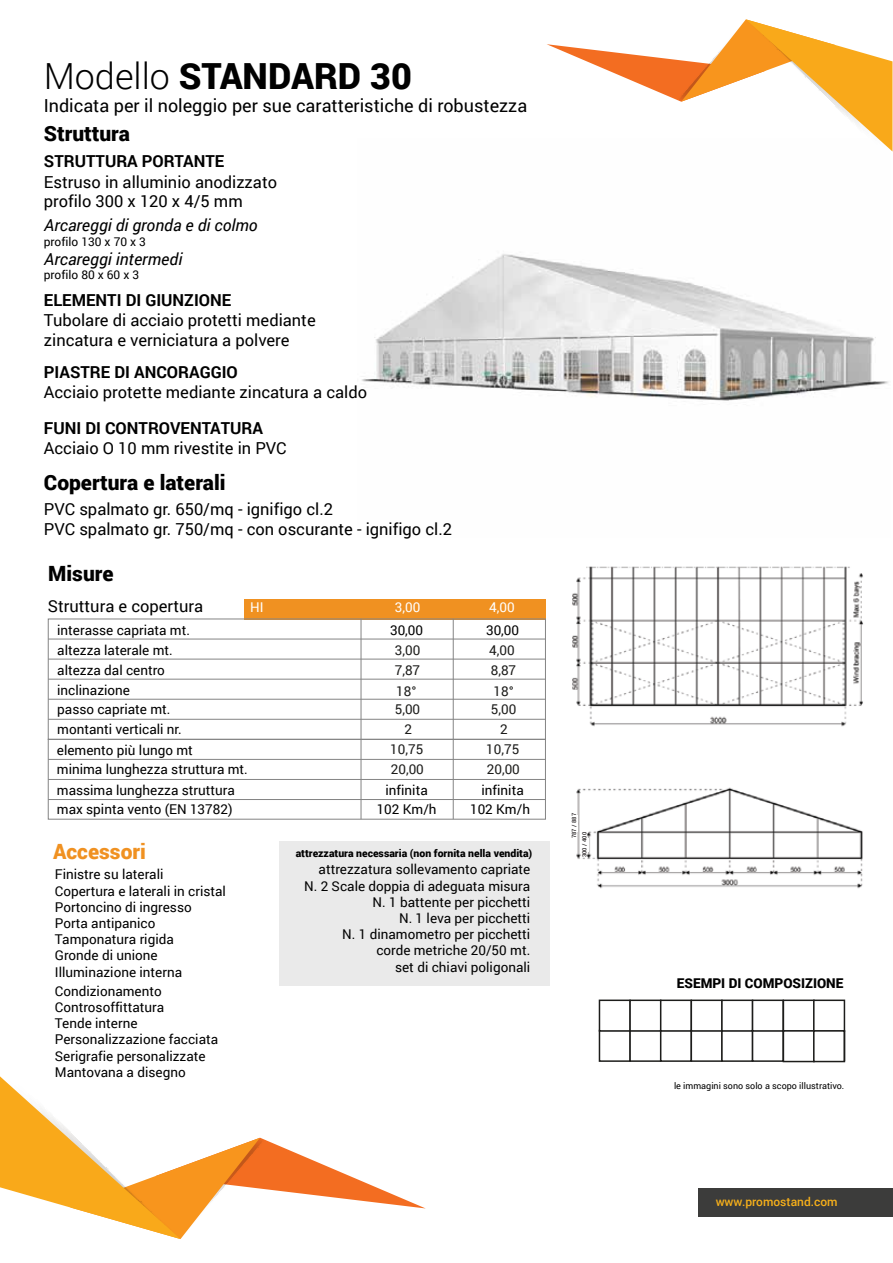
<style>
.page{position:relative;width:893px;height:1263px;background:#fff}
.page>*{position:absolute;margin:0;border:0;box-sizing:border-box;transform-origin:0 0}
.t1{font:900 36px "Roboto";color:#010101}
.t2{font:900 21px "Roboto";color:#010101}
.t3{font:900 21px "Roboto";color:#f09121}
.t4{font:18px "Roboto";color:#010101}
.t5{font:16.5px/19.8px "Roboto";color:#010101}
.t6{font:700 16.5px "Roboto";color:#010101}
.t7{font:italic 16.5px/34px "Roboto";color:#010101}
.t8{font:13.5px/16.2px "Roboto";color:#010101}
.t9{font:13.5px "Roboto";color:#1d1d1b}
.t10{font:900 13.5px "Roboto";color:#010101}
.t11{font:13.5px "Roboto";color:#fff}
.t12{font:12px "Roboto";color:#010101}
.t13{font:500 12px "Roboto";color:#f7b01a}
.t14{font:900 10.5px "Roboto";color:#010101}
.t15{font:9px "Roboto";color:#010101}
.t16{font:500 5.85px/10.4px "Roboto";color:#231f20}
.s1{font-weight:300}
</style>
<div class="page">
<img style="left:545px;top:787px;width:318px;height:102px">
<img style="left:545px;top:566px;width:318px;height:161px">
<img style="left:362px;top:254px;width:527px;height:147px">
<div style="left:244px;top:599px;width:301px;height:20px;background:#f09121"></div>
<div style="left:48px;top:619px;width:498px;height:121px;border:1px solid #848484"></div>
<hr style="left:48px;top:719px;width:497px;height:1px;background:#848484">
<hr style="left:48px;top:699px;width:497px;height:1px;background:#848484">
<hr style="left:48px;top:679px;width:497px;height:1px;background:#848484">
<hr style="left:48px;top:659px;width:497px;height:1px;background:#848484">
<hr style="left:48px;top:639px;width:497px;height:1px;background:#848484">
<hr style="left:361px;top:619px;width:1px;height:200px;background:#848484">
<hr style="left:453px;top:619px;width:1px;height:200px;background:#848484">
<div style="left:48px;top:739px;width:498px;height:80px;border:1px solid #848484"></div>
<hr style="left:48px;top:799px;width:497px;height:1px;background:#848484">
<hr style="left:48px;top:779px;width:497px;height:1px;background:#848484">
<hr style="left:48px;top:759px;width:497px;height:1px;background:#848484">
<div style="left:698px;top:1188px;width:195px;height:29px;background:#3c3c3b"></div>
<div style="left:279px;top:841px;width:271px;height:145px;background:#eaeaea"></div>
<div style="left:599px;top:1030px;width:32px;height:32px;background:#fff;border:2px solid #1d1d1b"></div>
<div style="left:599px;top:999px;width:32px;height:33px;background:#fff;border:2px solid #1d1d1b"></div>
<div style="left:629px;top:1030px;width:32px;height:32px;background:#fff;border:2px solid #1d1d1b"></div>
<div style="left:629px;top:999px;width:32px;height:33px;background:#fff;border:2px solid #1d1d1b"></div>
<div style="left:660px;top:1030px;width:32px;height:32px;background:#fff;border:2px solid #1d1d1b"></div>
<div style="left:660px;top:999px;width:32px;height:33px;background:#fff;border:2px solid #1d1d1b"></div>
<div style="left:691px;top:1030px;width:32px;height:32px;background:#fff;border:2px solid #1d1d1b"></div>
<div style="left:691px;top:999px;width:32px;height:33px;background:#fff;border:2px solid #1d1d1b"></div>
<div style="left:721px;top:1030px;width:32px;height:32px;background:#fff;border:2px solid #1d1d1b"></div>
<div style="left:721px;top:999px;width:32px;height:33px;background:#fff;border:2px solid #1d1d1b"></div>
<div style="left:752px;top:1030px;width:32px;height:32px;background:#fff;border:2px solid #1d1d1b"></div>
<div style="left:752px;top:999px;width:32px;height:33px;background:#fff;border:2px solid #1d1d1b"></div>
<div style="left:783px;top:999px;width:32px;height:33px;background:#fff;border:2px solid #1d1d1b"></div>
<div style="left:813px;top:999px;width:32px;height:33px;background:#fff;border:2px solid #1d1d1b"></div>
<div style="left:783px;top:1030px;width:32px;height:32px;background:#fff;border:2px solid #1d1d1b"></div>
<div style="left:813px;top:1030px;width:32px;height:32px;background:#fff;border:2px solid #1d1d1b"></div>
<hr style="left:844px;top:1030px;width:1px;height:31px;background:#1d1d1b">
<svg style="left:547px;top:19px;width:345px;height:132px"></svg>
<svg style="left:0;top:1076px;width:426px;height:163px"></svg>
<div style="left:581px;top:838px;width:7px;height:13px;background:#fff"></div>
<div style="left:571px;top:816px;width:7px;height:16px;background:#fff"></div>
<h1 class="t1" style="left:44px;top:50px;width:370px"><span class="s1">Modello</span> STANDARD 30</h1>
<h3 class="t4" style="left:44px;top:93px;width:485px">Indicata per il noleggio per sue caratteristiche di robustezza</h3>
<h2 class="t2" style="left:44px;top:118px;width:88px">Struttura</h2>
<p class="t5" style="left:44px;top:172px;width:235px">Estruso in alluminio anodizzato</p>
<p class="t6" style="left:44px;top:149px;width:182px">STRUTTURA PORTANTE</p>
<p class="t5" style="left:44px;top:191px;width:200px">profilo 300 x 120 x 4/5 mm</p>
<p class="t7" style="left:44px;top:207px;width:215px">Arcareggi di gronda e di colmo<br>Arcareggi intermedi</p>
<p class="t12" style="left:44px;top:233px;width:104px">profilo 130 x 70 x 3</p>
<p class="t12" style="left:44px;top:266px;width:97px">profilo 80 x 60 x 3</p>
<p class="t6" style="left:44px;top:289px;width:189px">ELEMENTI DI GIUNZIONE</p>
<p class="t5" style="left:44px;top:310px;width:273px">Tubolare di acciaio protetti mediante zincatura e verniciatura a polvere</p>
<p class="t6" style="left:44px;top:360px;width:195px">PIASTRE DI ANCORAGGIO</p>
<p class="t5" style="left:44px;top:381px;width:325px">Acciaio protette mediante zincatura a caldo</p>
<p class="t6" style="left:44px;top:417px;width:221px">FUNI DI CONTROVENTATURA</p>
<p class="t5" style="left:44px;top:438px;width:244px">Acciaio O 10 mm rivestite in PVC</p>
<h2 class="t2" style="left:44px;top:468px;width:183px">Copertura e laterali</h2>
<p class="t5" style="left:44px;top:498px;width:410px;line-height:20.2px">PVC spalmato gr. 650/mq - ignifigo cl.2<br>PVC spalmato gr. 750/mq - con oscurante - ignifigo cl.2</p>
<h2 class="t2" style="left:48px;top:559px;width:67px">Misure</h2>
<p class="t5" style="left:48px;top:596px;width:157px">Struttura e copertura</p>
<p class="t11" style="left:250px;top:598px;width:15px">HI</p>
<p class="t8" style="left:57px;top:619px;width:138px;line-height:20.1px">interasse capriata mt. altezza laterale mt. altezza dal centro inclinazione<br>passo capriate mt. montanti verticali nr. elemento più lungo mt</p>
<p class="t8" style="left:57px;top:758px;width:192px;line-height:21px">minima lunghezza struttura mt. massima lunghezza struttura</p>
<p class="t8" style="left:57px;top:801px;width:177px">max spinta vento (EN 13782)</p>
<p class="t11" style="left:395px;top:598px;width:27px">3,00</p>
<p class="t11" style="left:489px;top:598px;width:27px">4,00</p>
<p class="t9" style="left:489px;top:640px;width:27px">4,00</p>
<p class="t8" style="left:390px;top:621px;width:35px">30,00</p>
<p class="t8" style="left:486px;top:621px;width:35px">30,00</p>
<p class="t9" style="left:395px;top:640px;width:27px">3,00</p>
<p class="t9" style="left:395px;top:660px;width:27px">7,87</p>
<p class="t9" style="left:491px;top:660px;width:27px">8,87</p>
<p class="t9" style="left:396px;top:681px;width:22px">18°</p>
<p class="t9" style="left:494px;top:681px;width:22px">18°</p>
<p class="t9" style="left:395px;top:699px;width:27px">5,00</p>
<p class="t9" style="left:491px;top:699px;width:27px">5,00</p>
<p class="t9" style="left:405px;top:720px;width:9px">2</p>
<p class="t9" style="left:500px;top:720px;width:9px">2</p>
<p class="t9" style="left:390px;top:739px;width:35px">10,75</p>
<p class="t9" style="left:486px;top:739px;width:35px">10,75</p>
<p class="t9" style="left:391px;top:760px;width:35px">20,00</p>
<p class="t9" style="left:487px;top:760px;width:35px">20,00</p>
<p class="t8" style="left:385px;top:781px;width:44px">infinita</p>
<p class="t8" style="left:481px;top:781px;width:44px">infinita</p>
<p class="t8" style="left:377px;top:801px;width:61px">102 Km/h</p>
<p class="t8" style="left:470px;top:801px;width:61px">102 Km/h</p>
<h2 class="t3" style="left:53px;top:837px;width:94px">Accessori</h2>
<p class="t14" style="left:296px;top:846px;width:238px">attrezzatura necessaria (non fornita nella vendita)</p>
<p class="t8" style="left:304px;top:861px;width:228px;text-align:right">attrezzatura sollevamento capriate<br>N. 2 Scale doppia di adeguata misura<br>N. 1 battente per picchetti<br>N. 1 leva per picchetti<br>N. 1 dinamometro per picchetti<br>corde metriche 20/50 mt.<br>set di chiavi poligonali</p>
<p class="t8" style="left:55px;top:866px;width:173px">Finistre su laterali<br>Copertura e laterali in cristal<br>Portoncino di ingresso<br>Porta antipanico<br>Tamponatura rigida<br>Gronde di unione<br>Illuminazione interna</p>
<p class="t8" style="left:55px;top:982px;width:165px">Condizionamento<br>Controsoffittatura<br>Tende interne<br>Personalizzazione facciata<br>Serigrafie personalizzate<br>Mantovana a disegno</p>
<p class="t16" style="left:569px;top:857px;width:45px;text-indent:19px;rotate:-90deg">787 / 887<br>300 / 400</p>
<p class="t10" style="left:677px;top:974px;width:168px">ESEMPI DI COMPOSIZIONE</p>
<p class="t15" style="left:674px;top:1079px;width:172px">le immagini sono solo a scopo illustrativo.</p>
<p class="t13" style="left:716px;top:1193px;width:124px">www.promostand.com</p>
</div>
